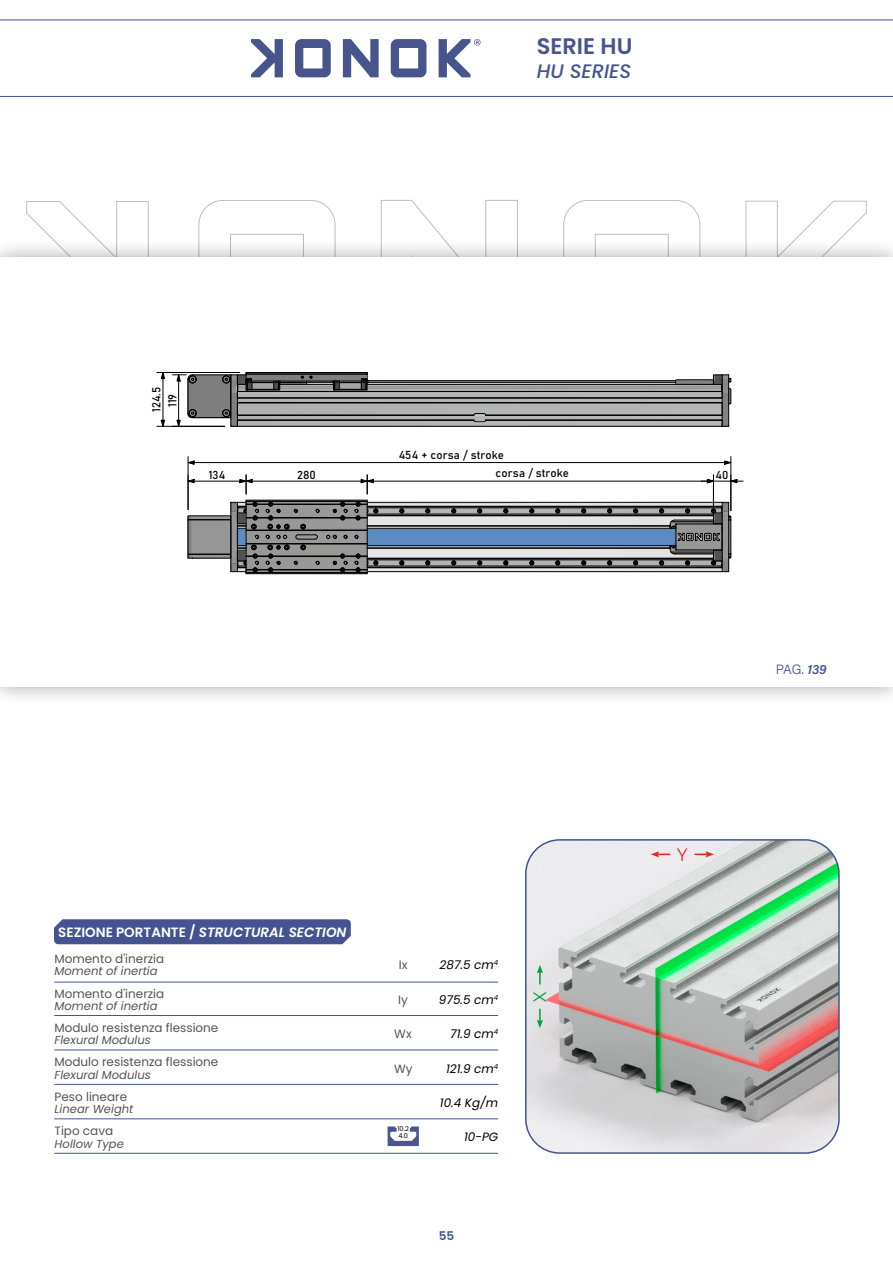
<style>
.page{position:relative;width:893px;height:1263px;background:#fff}
.page>*{position:absolute;margin:0;border:0;box-sizing:border-box;transform-origin:0 0}
.t1{font:600 22.5px "Poppins";color:#435491}
.t2{font:italic 500 19.5px "Poppins";color:#435491}
.t3{font:18px "Acumin Variable Concept";color:#e62a22}
.t4{font:18px "Acumin Variable Concept";color:#00a13b}
.t5{font:italic 600 13.5px "Poppins";color:#fff}
.t6{font:13.5px "Acumin Variable Concept";letter-spacing:-.005em;color:#435491}
.t7{font:12px "Poppins";color:#565453}
.t8{font:italic 12px "Poppins";color:#000}
.t9{font:12px "Poppins";color:#555252}
.t10{font:600 12px "Poppins";color:#435491}
.t11{font:italic 11.55px "Poppins";color:#565453}
.t12{font:11.4px "Bahnschrift";letter-spacing:.005em;color:#020203}
.t13{font:6.6px/6.4px "Poppins";color:#080708}
.s1{font-style:normal}
</style>
<div class="page">
<svg style="left:26px;top:201px;width:123px;height:38px"></svg>
<svg style="left:381px;top:200px;width:137px;height:39px"></svg>
<svg style="left:563px;top:200px;width:137px;height:39px"></svg>
<svg style="left:198px;top:200px;width:138px;height:39px"></svg>
<svg style="left:745px;top:201px;width:122px;height:38px"></svg>
<hr style="left:0;top:931px;width:1px;height:222px;background:#435491">
<hr style="left:0;top:20px;width:893px;height:1px;background:#435491">
<hr style="left:0;top:96px;width:893px;height:1px;background:#435491">
<svg style="left:251px;top:39px;width:32px;height:38px"></svg>
<svg style="left:343px;top:39px;width:36px;height:38px"></svg>
<svg style="left:391px;top:39px;width:35px;height:38px"></svg>
<svg style="left:295px;top:39px;width:36px;height:38px"></svg>
<svg style="left:439px;top:39px;width:41px;height:38px"></svg>
<div style="left:54px;top:919px;width:297px;height:25px;background:#435491"></div>
<hr style="left:55px;top:982px;width:443px;height:1px;background:#435491">
<hr style="left:55px;top:1015px;width:443px;height:1px;background:#435491">
<hr style="left:55px;top:1049px;width:443px;height:1px;background:#435491">
<hr style="left:55px;top:1084px;width:443px;height:1px;background:#435491">
<hr style="left:55px;top:1118px;width:443px;height:1px;background:#435491">
<hr style="left:55px;top:1153px;width:443px;height:1px;background:#435491">
<div style="left:0;top:239px;width:893px;height:466px;background:#000;opacity:.35"></div>
<div style="left:0;top:258px;width:893px;height:429px;background:#fff"></div>
<img style="left:526px;top:842px;width:311px;height:309px">
<div style="left:525px;top:839px;width:315px;height:315px;border:2px solid #435491;border-radius:34px"></div>
<img style="left:378px;top:500px;width:353px;height:73px">
<hr style="left:367px;top:526px;width:303px;height:1px;background:#000">
<hr style="left:367px;top:525px;width:303px;height:1px;background:#000">
<hr style="left:367px;top:502px;width:355px;height:1px;background:#000">
<hr style="left:367px;top:548px;width:303px;height:1px;background:#000">
<hr style="left:367px;top:571px;width:355px;height:1px;background:#000">
<hr style="left:367px;top:559px;width:346px;height:1px;background:#000">
<hr style="left:367px;top:566px;width:355px;height:1px;background:#000">
<hr style="left:367px;top:567px;width:355px;height:1px;background:#000">
<hr style="left:367px;top:558px;width:346px;height:1px;background:#000">
<hr style="left:367px;top:507px;width:355px;height:1px;background:#000">
<hr style="left:367px;top:514px;width:346px;height:1px;background:#000">
<hr style="left:367px;top:515px;width:346px;height:1px;background:#000">
<hr style="left:367px;top:506px;width:355px;height:1px;background:#000">
<svg style="left:399px;top:508px;width:5px;height:5px"></svg>
<svg style="left:399px;top:560px;width:5px;height:5px"></svg>
<svg style="left:425px;top:508px;width:5px;height:5px"></svg>
<svg style="left:425px;top:560px;width:5px;height:5px"></svg>
<svg style="left:451px;top:508px;width:5px;height:5px"></svg>
<svg style="left:451px;top:560px;width:5px;height:5px"></svg>
<svg style="left:477px;top:508px;width:5px;height:5px"></svg>
<svg style="left:477px;top:560px;width:5px;height:5px"></svg>
<svg style="left:503px;top:508px;width:5px;height:5px"></svg>
<svg style="left:503px;top:560px;width:5px;height:5px"></svg>
<svg style="left:529px;top:508px;width:5px;height:5px"></svg>
<svg style="left:529px;top:560px;width:5px;height:5px"></svg>
<svg style="left:555px;top:508px;width:5px;height:5px"></svg>
<svg style="left:555px;top:560px;width:5px;height:5px"></svg>
<svg style="left:581px;top:508px;width:5px;height:5px"></svg>
<svg style="left:581px;top:560px;width:5px;height:5px"></svg>
<svg style="left:607px;top:508px;width:5px;height:5px"></svg>
<svg style="left:607px;top:560px;width:5px;height:5px"></svg>
<svg style="left:633px;top:508px;width:5px;height:5px"></svg>
<svg style="left:633px;top:560px;width:5px;height:5px"></svg>
<hr style="left:731px;top:520px;width:1px;height:34px;background:#000">
<hr style="left:367px;top:528px;width:309px;height:1px;background:#000">
<hr style="left:367px;top:545px;width:309px;height:1px;background:#000">
<svg style="left:659px;top:502px;width:72px;height:70px;background:#717376"></svg>
<svg style="left:173px;top:372px;width:559px;height:55px;background:#8f9090"></svg>
<svg style="left:161px;top:420px;width:4px;height:6px"></svg>
<svg style="left:161px;top:373px;width:4px;height:6px"></svg>
<hr style="left:163px;top:379px;width:1px;height:41px;background:#000">
<hr style="left:157px;top:426px;width:68px;height:1px;background:#000">
<hr style="left:157px;top:372px;width:83px;height:1px;background:#000">
<hr style="left:373px;top:481px;width:334px;height:1px;background:#000">
<svg style="left:187px;top:475px;width:191px;height:99px"></svg>
<svg style="left:701px;top:479px;width:42px;height:4px"></svg>
<hr style="left:713px;top:475px;width:1px;height:32px;background:#000">
<svg style="left:724px;top:460px;width:7px;height:5px"></svg>
<svg style="left:187px;top:460px;width:8px;height:5px"></svg>
<hr style="left:194px;top:462px;width:531px;height:1px;background:#000">
<hr style="left:188px;top:456px;width:1px;height:54px;background:#000">
<hr style="left:731px;top:456px;width:1px;height:55px;background:#000">
<svg style="left:651px;top:851px;width:19px;height:6px"></svg>
<svg style="left:695px;top:851px;width:19px;height:6px"></svg>
<svg style="left:537px;top:965px;width:6px;height:19px"></svg>
<svg style="left:537px;top:1009px;width:6px;height:19px"></svg>
<svg style="left:388px;top:1126px;width:31px;height:20px"></svg>
<h1 class="t1" style="left:537px;top:33px;width:97px">SERIE HU</h1>
<h2 class="t2" style="left:537px;top:59px;width:96px">HU SERIES</h2>
<p class="t12" style="left:148px;top:412px;width:27px;rotate:-90deg">124.5</p>
<p class="t12" style="left:164px;top:407px;width:15px;rotate:-90deg">119</p>
<p class="t12" style="left:399px;top:446px;width:107px">454 + corsa / stroke</p>
<p class="t12" style="left:209px;top:466px;width:18px">134</p>
<p class="t12" style="left:297px;top:466px;width:20px">280</p>
<p class="t12" style="left:496px;top:464px;width:75px">corsa / stroke</p>
<p class="t12" style="left:716px;top:466px;width:14px">40</p>
<p class="t5" style="left:58px;top:924px;width:290px"><span class="s1">SEZIONE PORTANTE /</span> STRUCTURAL SECTION</p>
<p class="t7" style="left:55px;top:952px;width:111px">Momento d'inerzia</p>
<p class="t7" style="left:55px;top:986px;width:111px">Momento d'inerzia</p>
<p class="t7" style="left:55px;top:1021px;width:165px">Modulo resistenza flessione</p>
<p class="t7" style="left:55px;top:1055px;width:165px">Modulo resistenza flessione</p>
<p class="t7" style="left:55px;top:1090px;width:74px">Peso lineare</p>
<p class="t7" style="left:55px;top:1124px;width:60px">Tipo cava</p>
<p class="t11" style="left:55px;top:965px;width:104px">Moment of inertia</p>
<p class="t11" style="left:55px;top:999px;width:104px">Moment of inertia</p>
<p class="t11" style="left:55px;top:1033px;width:98px">Flexural Modulus</p>
<p class="t11" style="left:55px;top:1068px;width:98px">Flexural Modulus</p>
<p class="t11" style="left:55px;top:1102px;width:80px">Linear Weight</p>
<p class="t11" style="left:55px;top:1137px;width:71px">Hollow Type</p>
<p class="t9" style="left:399px;top:958px;width:10px">Ix</p>
<p class="t9" style="left:398px;top:992px;width:11px">Iy</p>
<p class="t9" style="left:394px;top:1027px;width:19px">Wx</p>
<p class="t9" style="left:394px;top:1061px;width:20px">Wy</p>
<p class="t13" style="left:397px;top:1126px;width:13px">10.2<br>4.0</p>
<p class="t8" style="left:440px;top:958px;width:60px">287.5 cm<sup>4</sup></p>
<p class="t8" style="left:439px;top:992px;width:61px">975.5 cm<sup>4</sup></p>
<p class="t8" style="left:450px;top:1027px;width:50px">71.9 cm<sup>4</sup></p>
<p class="t8" style="left:446px;top:1061px;width:54px">121.9 cm<sup>4</sup></p>
<p class="t8" style="left:440px;top:1096px;width:60px">10.4 Kg/m</p>
<p class="t8" style="left:464px;top:1130px;width:36px">10-PG</p>
<p class="t10" style="left:439px;top:1228px;width:17px">55</p>
<h3 class="t4" style="left:528px;top:1002px;width:12px;rotate:-90deg">X</h3>
<h3 class="t3" style="left:677px;top:842px;width:12px">Y</h3>
<p class="t6" style="left:776px;top:660px;width:53px">PAG. 139</p>
</div>
